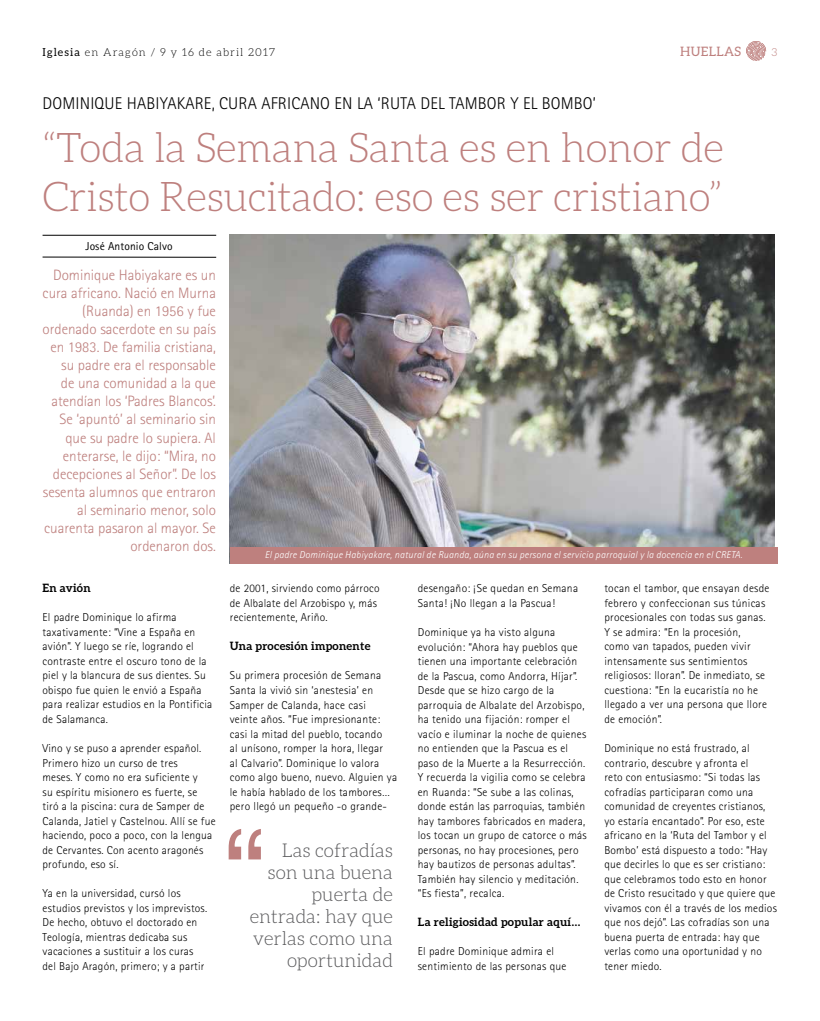
<style>
.page{position:relative;width:820px;height:1021px;background:#fff}
.page>*{position:absolute;margin:0;border:0;box-sizing:border-box;transform-origin:0 0}
.t1{font:120px "Helvetica";color:#be807e}
.t2{font:300 41px/49.2px "Aleo";letter-spacing:-.01em;color:#be807e}
.t3{font:300 19px/22px "Aleo";color:#58585a;text-align:right}
.t4{font:300 17px "Rotis Sans Serif";letter-spacing:.01em;color:#000}
.t5{font:300 15px/18px "Rotis Sans Serif";color:#be807e;text-align:right}
.t6{font:13px "Aleo";letter-spacing:.025em;color:#be807e}
.t7{font:300 11.5px/14.5px "Rotis Sans Serif";letter-spacing:.025em;color:#000}
.t8{font:700 11.5px "Aleo";letter-spacing:.02em;color:#000}
.t9{font:11.5px "Rotis Sans Serif";letter-spacing:.01em;color:#000}
.t10{font:300 11px "Aleo";letter-spacing:.1em;color:#000}
.t11{font:300 11px "Aleo";color:#be807e}
.t12{font:italic 300 10px "Rotis Sans Serif";letter-spacing:.025em;color:#fff}
.s1{font-weight:400}
</style>
<div class="page">
<svg style="left:746px;top:41px;width:19px;height:20px"></svg>
<img style="left:230px;top:234px;width:544px;height:313px">
<div style="left:230px;top:547px;width:547px;height:16px;background:#be807e"></div>
<hr style="left:43px;top:235px;width:173px;height:1px;background:#000">
<hr style="left:43px;top:257px;width:173px;height:1px;background:#000">
<p class="t10" style="left:43px;top:46px;width:234px"><span class="s1">Iglesia</span> en Aragón / 9 y 16 de abril 2017</p>
<p class="t6" style="left:680px;top:44px;width:63px">HUELLAS</p>
<p class="t11" style="left:771px;top:46px;width:7px">3</p>
<h3 class="t4" style="left:43px;top:93px;width:554px">DOMINIQUE HABIYAKARE, CURA AFRICANO EN LA ‘RUTA DEL TAMBOR Y EL BOMBO’</h3>
<h2 class="t2" style="left:43px;top:123px;width:682px">“Toda la Semana Santa es en honor de<br>Cristo Resucitado: eso es ser cristiano”</h2>
<p class="t9" style="left:85px;top:239px;width:89px">José Antonio Calvo</p>
<p class="t5" style="left:43px;top:266px;width:175px">Dominique Habiyakare es un cura africano. Nació en Murna (Ruanda) en 1956 y fue ordenado sacerdote en su país en 1983. De familia cristiana, su padre era el responsable<br>de una comunidad a la que atendían los ‘Padres Blancos’.<br>Se ‘apuntó’ al seminario sin que su padre lo supiera. Al enterarse, le dijo: “Mira, no decepciones al Señor”. De los sesenta alumnos que entraron al seminario menor, solo cuarenta pasaron al mayor. Se ordenaron dos.</p>
<p class="t8" style="left:43px;top:581px;width:50px">En avión</p>
<p class="t7" style="left:43px;top:610px;width:171px">El padre Dominique lo afirma taxativamente: “Vine a España en avión”. Y luego se ríe, logrando el contraste entre el oscuro tono de la piel y la blancura de sus dientes. Su obispo fue quien le envió a España para realizar estudios en la Pontificia de Salamanca.</p>
<p class="t7" style="left:43px;top:740px;width:174px">Vino y se puso a aprender español.<br>Primero hizo un curso de tres<br>meses. Y como no era suficiente y<br>su espíritu misionero es fuerte, se tiró a la piscina: cura de Samper de<br>Calanda, Jatiel y Castelnou. Allí se fue haciendo, poco a poco, con la lengua de Cervantes. Con acento aragonés profundo, eso sí.</p>
<p class="t7" style="left:43px;top:886px;width:166px">Ya en la universidad, cursó los estudios previstos y los imprevistos.<br>De hecho, obtuvo el doctorado en Teología, mientras dedicaba sus vacaciones a sustituir a los curas del Bajo Aragón, primero; y a partir</p>
<p class="t12" style="left:265px;top:549px;width:479px">El padre Dominique Habiyakare, natural de Ruanda, aúna en su persona el servicio parroquial y la docencia en el CRETA.</p>
<p class="t7" style="left:230px;top:581px;width:151px">de 2001, sirviendo como párroco de Albalate del Arzobispo y, más recientemente, Ariño.</p>
<p class="t8" style="left:230px;top:639px;width:142px">Una procesión imponente</p>
<p class="t7" style="left:230px;top:668px;width:169px">Su primera procesión de Semana<br>Santa la vivió sin ‘anestesia’ en<br>Samper de Calanda, hace casi<br>veinte años. “Fue impresionante: casi la mitad del pueblo, tocando<br>al unísono, romper la hora, llegar<br>al Calvario”. Dominique lo valora como algo bueno, nuevo. Alguien ya le había hablado de los tambores… pero llegó un pequeño -o grande-</p>
<h1 class="t1" style="left:224px;top:781px;width:41px">“</h1>
<h3 class="t3" style="left:249px;top:838px;width:145px">Las cofradías son una buena puerta de entrada: hay que verlas como una oportunidad</h3>
<p class="t7" style="left:417px;top:581px;width:162px">desengaño: ¡Se quedan en Semana<br>Santa! ¡No llegan a la Pascua!</p>
<p class="t7" style="left:417px;top:625px;width:170px">Dominique ya ha visto alguna evolución: “Ahora hay pueblos que tienen una importante celebración de la Pascua, como Andorra, Híjar”.<br>Desde que se hizo cargo de la parroquia de Albalate del Arzobispo, ha tenido una fijación: romper el vacío e iluminar la noche de quienes no entienden que la Pascua es el paso de la Muerte a la Resurrección.<br>Y recuerda la vigilia como se celebra en Ruanda: “Se sube a las colinas, donde están las parroquias, también hay tambores fabricados en madera, los tocan un grupo de catorce o más personas, no hay procesiones, pero hay bautizos de personas adultas”.<br>También hay silencio y meditación. “Es fiesta”, recalca.</p>
<p class="t8" style="left:417px;top:915px;width:164px">La religiosidad popular aquí…</p>
<p class="t7" style="left:417px;top:944px;width:150px">El padre Dominique admira el sentimiento de las personas que</p>
<p class="t7" style="left:604px;top:581px;width:167px">tocan el tambor, que ensayan desde febrero y confeccionan sus túnicas procesionales con todas sus ganas.<br>Y se admira: “En la procesión,<br>como van tapados, pueden vivir intensamente sus sentimientos religiosos: lloran”. De inmediato, se cuestiona: “En la eucaristía no he llegado a ver una persona que llore de emoción”.</p>
<p class="t7" style="left:604px;top:740px;width:174px">Dominique no está frustrado, al contrario, descubre y afronta el<br>reto con entusiasmo: “Si todas las cofradías participaran como una comunidad de creyentes cristianos, yo estaría encantado”. Por eso, este africano en la ‘Ruta del Tambor y el<br>Bombo’ está dispuesto a todo: “Hay que decirles lo que es ser cristiano: que celebramos todo esto en honor de Cristo resucitado y que quiere que vivamos con él a través de los medios que nos dejó”. Las cofradías son una buena puerta de entrada: hay que verlas como una oportunidad y no tener miedo.</p>
</div>
